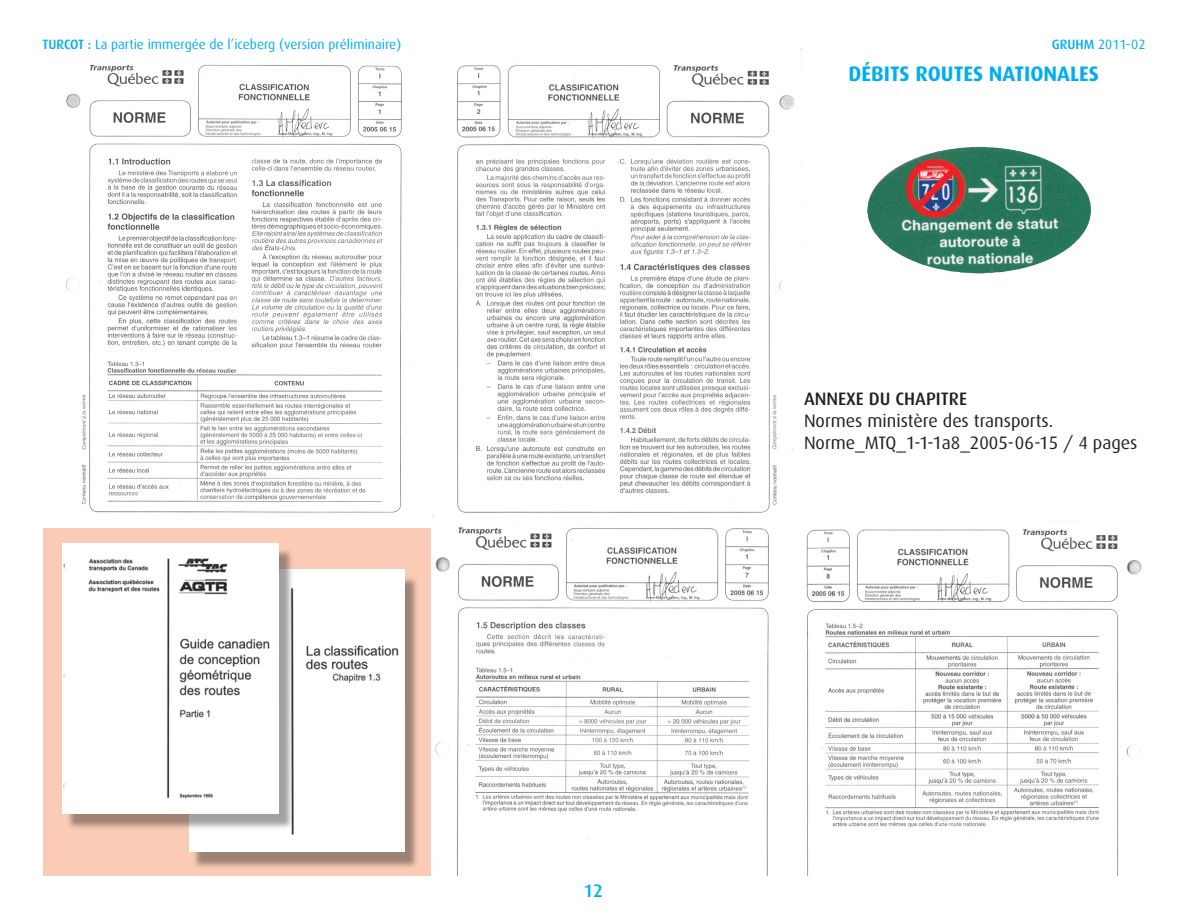
<style>
.page{position:relative;width:1188px;height:918px;background:#fff}
.page>*{position:absolute;margin:0;border:0;box-sizing:border-box;transform-origin:0 0}
.t1{font:700 21px "Dax";color:#00aeef}
.t2{font:18px/21.6px "Dax";color:#231f20}
.t3{font:500 18px "Dax";color:#231f20}
.t4{font:500 18px "Dax";color:#00aeef}
.t5{font:13.5px "Dax";color:#00aeef}
.s1{font-weight:500}
</style>
<div class="page">
<div style="left:43px;top:528px;width:387px;height:347px;background:#fbccb5"></div>
<img style="left:66px;top:64px;width:348px;height:449px">
<img style="left:457px;top:48px;width:345px;height:465px">
<img style="left:432px;top:514px;width:337px;height:361px">
<img style="left:806px;top:529px;width:336px;height:346px">
<div style="left:192px;top:576px;width:233px;height:300px;background:#231f20;opacity:.43"></div>
<div style="left:189px;top:569px;width:216px;height:282px;background:#fff"></div>
<div style="left:67px;top:548px;width:233px;height:288px;background:#231f20;opacity:.42"></div>
<img style="left:62px;top:543px;width:216px;height:271px">
<img style="left:867px;top:147px;width:196px;height:127px">
<p class="t5" style="left:43px;top:37px;width:360px"><span class="s1">TURCOT :</span> La partie immergée de l’iceberg (version préliminaire)</p>
<p class="t5" style="left:1052px;top:37px;width:95px"><span class="s1">GRUHM</span> 2011-02</p>
<h1 class="t1" style="left:849px;top:62px;width:252px">DÉBITS ROUTES NATIONALES</h1>
<h2 class="t4" style="left:583px;top:881px;width:21px">12</h2>
<h2 class="t3" style="left:804px;top:389px;width:165px">ANNEXE DU CHAPITRE</h2>
<h2 class="t2" style="left:804px;top:410px;width:335px">Normes ministère des transports.<br>Norme_MTQ_1-1-1a8_2005-06-15 / 4 pages</h2>
</div>
